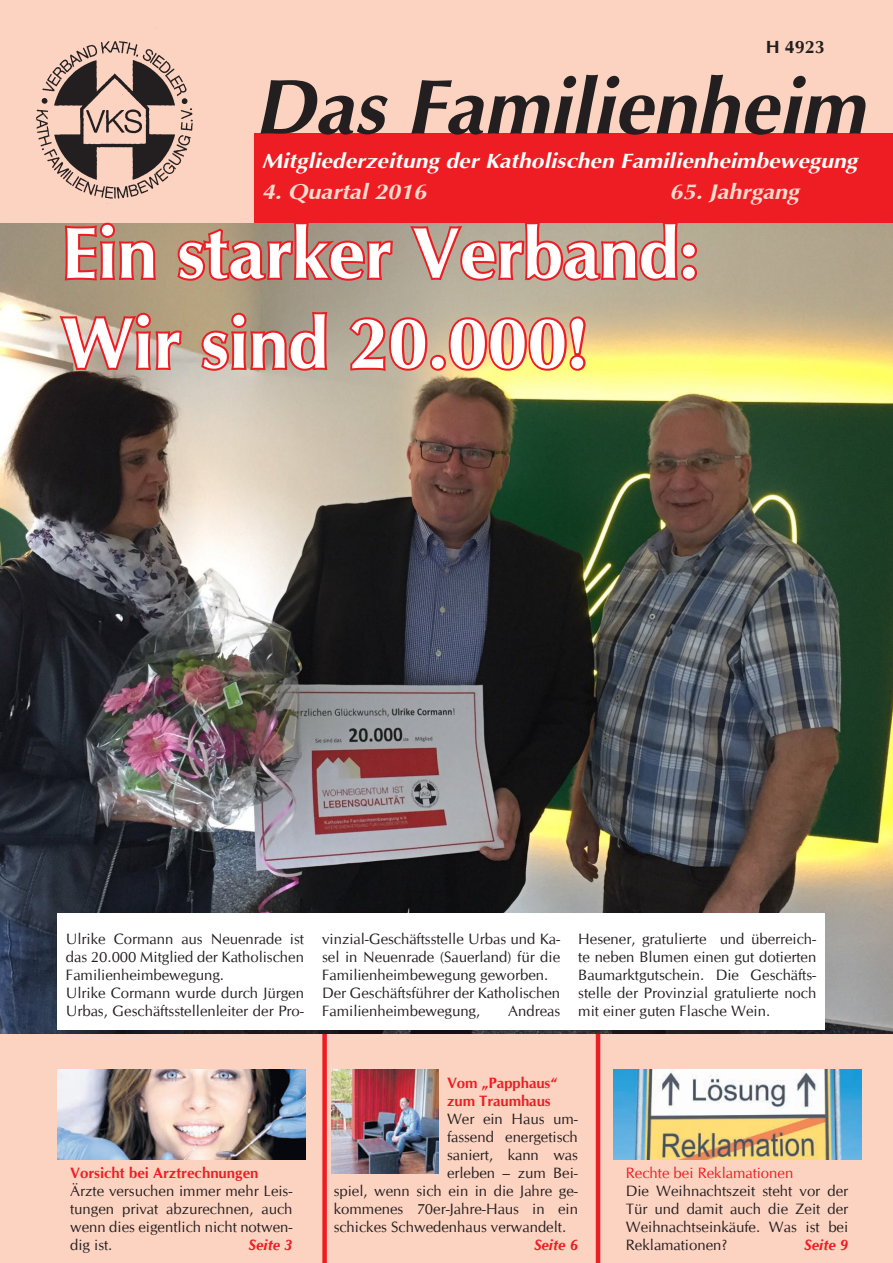
<style>
.page{position:relative;width:893px;height:1263px;background:#fff}
.page>*{position:absolute;margin:0;border:0;box-sizing:border-box;transform-origin:0 0}
._07_FJ_Fließ_Charter{font:italic 700 78px "Ottawa";color:#231f20}
._07_FJ_Fließ_Charter-2{font:700 72px "CG Omega";color:#fff}
._07_FJ_Fließ_Charter-3{font:italic 700 21.45px "Ottawa";color:#fddcce;scale:1.09 1}
._07_FJ_Fließ_Charter-4{font:italic 700 21px "Ottawa";color:#fff;scale:1.09 1}
._07_FJ_Fließ_Charter-5{font:700 18px "Ottawa";color:#231f20}
.Grundtext{font:15px/18px "CG Omega";color:#231f20;text-align:justify}
.Rubrik_text{font:15px/18px "CG Omega";color:#231f20;text-align:justify}
.Rubrik_text-2{font:700 15px "CG Omega";color:#ee1d23}
.Rubrik_Titel_klein{font:700 15px "CG Omega";letter-spacing:-.005em;color:#ee1d23}
.Rubrik_text-3{font:15px "CG Omega";color:#ee1d23}
.Rubrik_text-4{font:italic 700 15px "CG Omega";color:#ee1d23}
</style>
<div class="page">
<div style="left:0;top:0;width:893px;height:224px;background:#fcd2c0"></div>
<div style="left:254px;top:134px;width:639px;height:90px;background:#ee1d23"></div>
<div style="left:0;top:1034px;width:893px;height:229px;background:#fcd2c0"></div>
<hr style="left:596px;top:1034px;width:4px;height:229px;background:#ee1d23">
<img style="left:57px;top:1070px;width:229px;height:90px">
<img style="left:613px;top:1070px;width:248px;height:90px">
<img style="left:341px;top:1070px;width:98px;height:104px">
<img style="left:0;top:224px;width:893px;height:810px">
<img style="left:330px;top:383px;width:11px;height:791px">
<svg style="left:519px;top:133px;width:118px;height:155px"></svg>
<img style="left:637px;top:133px;width:43px;height:1027px">
<svg style="left:679px;top:239px;width:21px;height:45px"></svg>
<svg style="left:0;top:61px;width:519px;height:322px"></svg>
<img style="left:62px;top:28px;width:224px;height:666px">
<svg style="left:286px;top:61px;width:44px;height:1202px"></svg>
<svg style="left:347px;top:313px;width:242px;height:61px;background:#dd896e"></svg>
<div style="left:57px;top:913px;width:768px;height:116px;background:#fff"></div>
<p class="_07_FJ_Fließ_Charter-5" style="left:766px;top:36px;width:61px">H 4923</p>
<p class="_07_FJ_Fließ_Charter" style="left:254px;top:59px;width:612px">Das Familienheim</p>
<p class="_07_FJ_Fließ_Charter-4" style="left:262px;top:147px;width:548px">Mitgliederzeitung der Katholischen Familienheimbewegung</p>
<p class="_07_FJ_Fließ_Charter-3" style="left:262px;top:178px;width:152px">4. Quartal 2016</p>
<p class="_07_FJ_Fließ_Charter-3" style="left:670px;top:178px;width:120px">65. Jahrgang</p>
<p class="_07_FJ_Fließ_Charter-2" style="left:62px;top:208px;width:639px">Ein starker Verband:</p>
<p class="_07_FJ_Fließ_Charter-2" style="left:62px;top:298px;width:527px">Wir sind 20.000!</p>
<p class="Grundtext" style="left:66px;top:930px;width:240px">Ulrike Cormann aus Neuenrade ist das 20.000 Mitglied der Katholischen Familienheimbewegung.</p>
<p class="Grundtext" style="left:66px;top:984px;width:240px">Ulrike Cormann wurde durch Jürgen<br>Urbas, Geschäftsstellenleiter der Pro-</p>
<p class="Grundtext" style="left:322px;top:930px;width:240px">vinzial-Geschäftsstelle Urbas und Ka&shy;sel in Neuenrade (Sauerland) für die Familienheimbewegung geworben.</p>
<p class="Grundtext" style="left:322px;top:984px;width:240px">Der Geschäftsführer der Katholischen<br>Familienheimbewegung,</p>
<p class="Grundtext" style="left:508px;top:1002px;width:53px">Andreas</p>
<p class="Grundtext" style="left:578px;top:930px;width:240px">Hesener, gratulierte und überreich&shy;te neben Blumen einen gut dotierten Baumarktgutschein. Die Geschäfts&shy;stelle der Provinzial gratulierte noch mit einer guten Flasche Wein.</p>
<p class="Rubrik_text-2" style="left:70px;top:1163px;width:190px">Vorsicht bei Arztrechnungen</p>
<p class="Rubrik_text" style="left:70px;top:1182px;width:224px">Ärzte versuchen immer mehr Leis&shy;tungen privat abzurechnen, auch wenn dies eigentlich nicht notwen&shy;dig ist.</p>
<p class="Rubrik_text-4" style="left:249px;top:1235px;width:45px">Seite 3</p>
<p class="Rubrik_Titel_klein" style="left:447px;top:1073px;width:112px">Vom „Papphaus“</p>
<p class="Rubrik_Titel_klein" style="left:447px;top:1091px;width:105px">zum Traumhaus</p>
<p class="Rubrik_text" style="left:447px;top:1110px;width:132px">Wer ein Haus um-</p>
<p class="Rubrik_text" style="left:447px;top:1128px;width:132px">fassend energetisch</p>
<p class="Rubrik_text" style="left:447px;top:1146px;width:132px">saniert, kann was</p>
<p class="Rubrik_text" style="left:447px;top:1164px;width:132px">erleben – zum Bei-</p>
<p class="Rubrik_text" style="left:334px;top:1182px;width:246px">spiel, wenn sich ein in die Jahre ge-</p>
<p class="Rubrik_text" style="left:334px;top:1200px;width:246px">kommenes 70er-Jahre-Haus in ein</p>
<p class="Rubrik_text" style="left:334px;top:1218px;width:234px">schickes Schwedenhaus verwandelt.</p>
<p class="Rubrik_text-4" style="left:534px;top:1235px;width:45px">Seite 6</p>
<p class="Rubrik_text-3" style="left:626px;top:1164px;width:169px">Rechte bei Reklamationen</p>
<p class="Rubrik_text" style="left:626px;top:1182px;width:224px">Die Weihnachtszeit steht vor der Tür und damit auch die Zeit der Weihnachtseinkäufe. Was ist bei Reklamationen?</p>
<p class="Rubrik_text-4" style="left:804px;top:1235px;width:45px">Seite 9</p>
</div>
